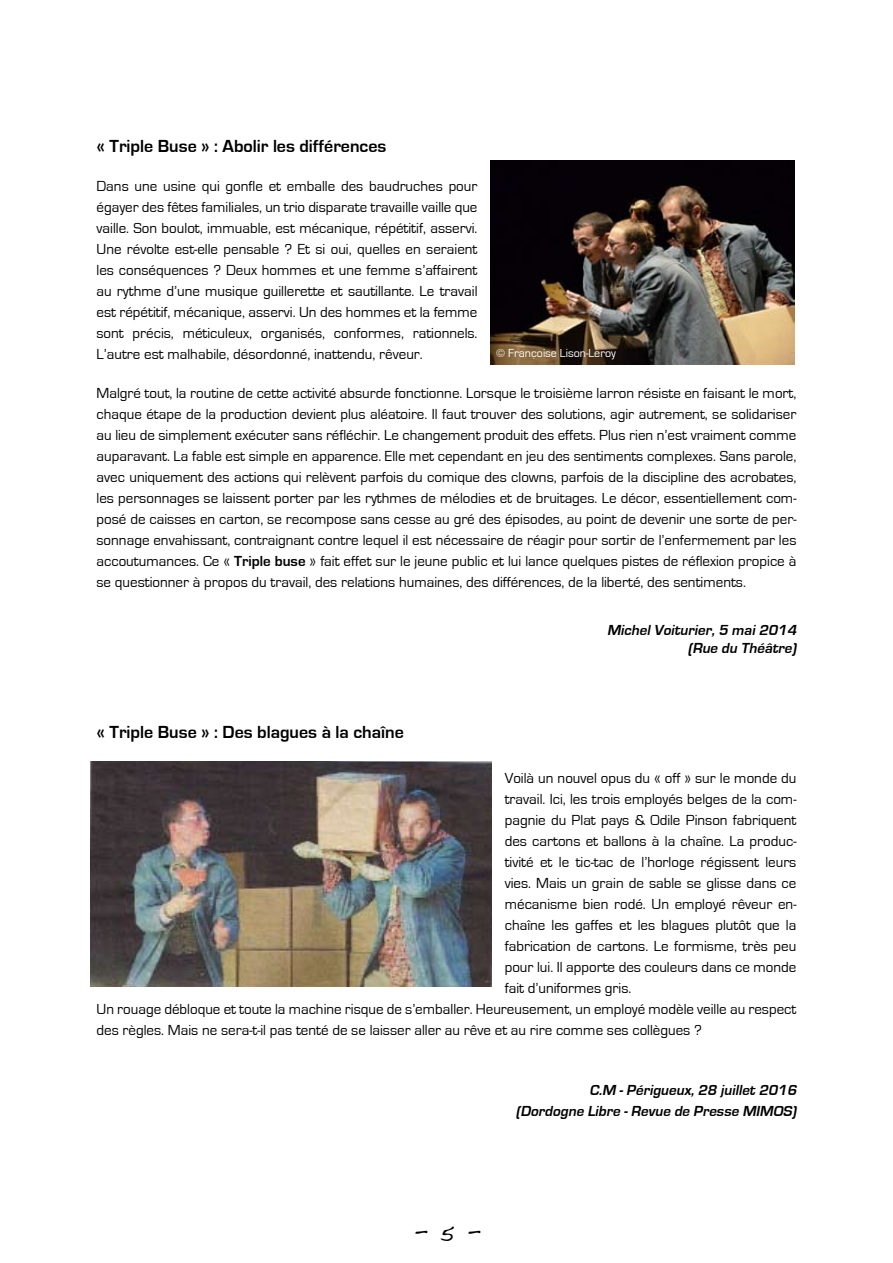
<style>
.page{position:relative;width:893px;height:1263px;background:#fff}
.page>*{position:absolute;margin:0;border:0;box-sizing:border-box;transform-origin:0 0}
.t1{font:27px "Handwriting Dakota";color:#000}
.t2{font:700 18px "Eurostile";color:#000}
.t3{font:15px/21px "Eurostile";color:#000;text-align:justify}
.t4{font:italic 700 15px/18px "Eurostile";color:#000;text-align:right}
.t5{font:12px "Eurostile";color:#fff}
.s1{font-weight:700}
</style>
<div class="page">
<img style="left:490px;top:161px;width:304px;height:203px">
<img style="left:91px;top:761px;width:401px;height:225px">
<p class="t2" style="left:97px;top:136px;width:291px">« Triple Buse » : Abolir les différences</p>
<p class="t3" style="left:97px;top:176px;width:382px">Dans une usine qui gonfle et emballe des baudruches pour égayer des fêtes familiales, un trio disparate travaille vaille que vaille. Son boulot, immuable, est mécanique, répétitif, asservi.<br>Une révolte est-elle pensable ? Et si oui, quelles en seraient les conséquences ? Deux hommes et une femme s’affairent au rythme d’une musique guillerette et sautillante. Le travail est répétitif, mécanique, asservi. Un des hommes et la femme sont précis, méticuleux, organisés, conformes, rationnels.<br>L’autre est malhabile, désordonné, inattendu, rêveur.</p>
<p class="t3" style="left:97px;top:383px;width:701px">Malgré tout, la routine de cette activité absurde fonctionne. Lorsque le troisième larron résiste en faisant le mort, chaque étape de la production devient plus aléatoire. Il faut trouver des solutions, agir autrement, se solidariser au lieu de simplement exécuter sans réfléchir. Le changement produit des effets. Plus rien n’est vraiment comme auparavant. La fable est simple en apparence. Elle met cependant en jeu des sentiments complexes. Sans parole, avec uniquement des actions qui relèvent parfois du comique des clowns, parfois de la discipline des acrobates, les personnages se laissent porter par les rythmes de mélodies et de bruitages. Le décor, essentiellement com&shy;posé de caisses en carton, se recompose sans cesse au gré des épisodes, au point de devenir une sorte de per&shy;sonnage envahissant, contraignant contre lequel il est nécessaire de réagir pour sortir de l’enfermement par les accoutumances. Ce « <span class="s1">Triple buse</span> » fait effet sur le jeune public et lui lance quelques pistes de réflexion propice à se questionner à propos du travail, des relations humaines, des différences, de la liberté, des sentiments.</p>
<p class="t4" style="left:607px;top:621px;width:194px">MichelVoiturier,5 mai2014 (Rue du Théâtre)</p>
<p class="t5" style="left:496px;top:347px;width:121px">© Françoise Lison-Leroy</p>
<p class="t2" style="left:97px;top:722px;width:309px">« Triple Buse » : Des blagues à la chaîne</p>
<p class="t3" style="left:505px;top:768px;width:293px">Voilà un nouvel opus du « off » sur le monde du</p>
<p class="t3" style="left:505px;top:789px;width:293px">travail. Ici, les trois employés belges de la com-</p>
<p class="t3" style="left:505px;top:810px;width:293px">pagnie du Plat pays &amp; Odile Pinson fabriquent</p>
<p class="t3" style="left:505px;top:831px;width:293px">des cartons et ballons à la chaîne. La produc-</p>
<p class="t3" style="left:505px;top:852px;width:293px">tivité et le tic-tac de l’horloge régissent leurs</p>
<p class="t3" style="left:505px;top:873px;width:293px">vies. Mais un grain de sable se glisse dans ce</p>
<p class="t3" style="left:505px;top:894px;width:293px">mécanisme bien rodé. Un employé rêveur en-</p>
<p class="t3" style="left:505px;top:915px;width:293px">chaîne les gaffes et les blagues plutôt que la</p>
<p class="t3" style="left:505px;top:936px;width:293px">fabrication de cartons. Le formisme, très peu</p>
<p class="t3" style="left:505px;top:957px;width:293px">pour lui. Il apporte des couleurs dans ce monde</p>
<p class="t3" style="left:505px;top:978px;width:128px">fait d’uniformes gris.</p>
<p class="t3" style="left:97px;top:999px;width:701px">Un rouage débloque et toute la machine risque de s’emballer. Heureusement, un employé modèle veille au respect</p>
<p class="t3" style="left:97px;top:1020px;width:607px">des règles. Mais ne sera-t-il pas tenté de se laisser aller au rêve et au rire comme ses collègues ?</p>
<p class="t4" style="left:516px;top:1080px;width:285px;line-height:21px">C.M -Périgueux,28 juillet 2016 (Dordogne Libre -Revue de Presse MIMOS)</p>
<h1 class="t1" style="left:412px;top:1213px;width:70px">- 5 -</h1>
</div>
